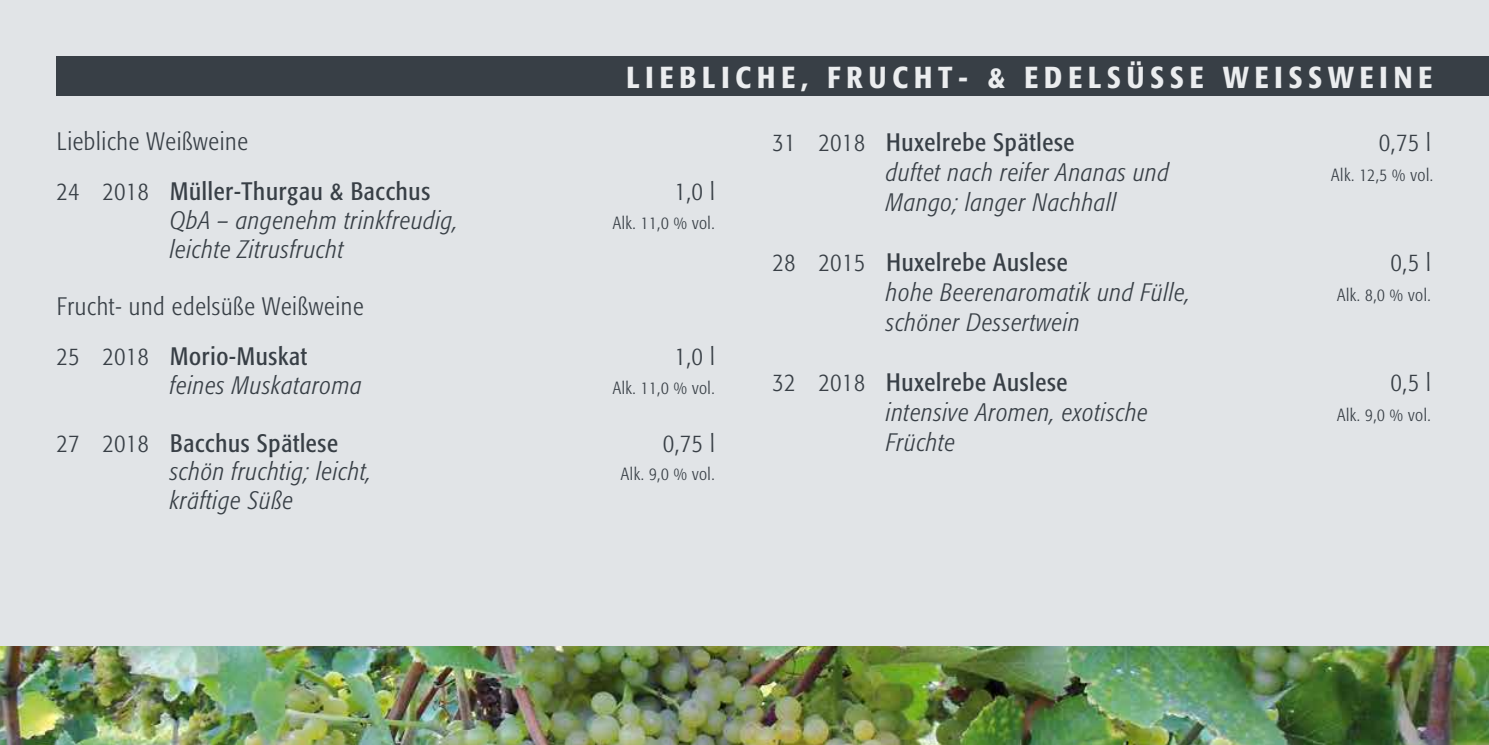
<style>
.page{position:relative;width:1489px;height:745px;background:#fff}
.page>*{position:absolute;margin:0;border:0;box-sizing:border-box;transform-origin:0 0}
.t1{font:500 30px "Formata Condensed BQ";letter-spacing:.2em;color:#ebedef}
.t2{font:italic 300 25px "Formata Condensed BQ";letter-spacing:.03em;color:#383f46}
.t3{font:300 25px/50px "Formata Condensed BQ";letter-spacing:.03em;color:#383f46}
.t4{font:25px "Formata Condensed BQ";letter-spacing:.03em;color:#383f46}
.t5{font:300 17.5px "Formata Condensed BQ";letter-spacing:.03em;color:#383f46}
.s1{font-weight:400}
.s2{font-weight:300}
</style>
<div class="page">
<div style="left:0;top:0;width:1488px;height:744px;background:#e1e4e7"></div>
<img style="left:0;top:646px;width:1488px;height:98px">
<div style="left:57px;top:57px;width:1431px;height:39px;background:#383f46"></div>
<p class="t1" style="left:626px;top:59px;width:807px">LIEBLICHE, FRUCHT- &amp; EDELSÜSSE WEISSWEINE</p>
<p class="t3" style="left:57px;top:116px;width:375px">Liebliche Weißweine<br>24 2018 <span class="s1">Müller-Thurgau &amp; Bacchus</span></p>
<p class="t3" style="left:674px;top:166px;width:41px">1,0 l</p>
<p class="t2" style="left:170px;top:206px;width:289px">QbA – angenehm trinkfreudig,</p>
<p class="t5" style="left:612px;top:212px;width:103px">Alk. 11,0 % vol.</p>
<p class="t2" style="left:170px;top:234px;width:175px">leichte Zitrusfrucht</p>
<p class="t3" style="left:57px;top:281px;width:308px">Frucht- und edelsüße Weißweine<br>25 2018 <span class="s1">Morio-Muskat</span></p>
<p class="t3" style="left:674px;top:331px;width:41px">1,0 l</p>
<p class="t2" style="left:170px;top:371px;width:193px">feines Muskataroma</p>
<p class="t5" style="left:612px;top:377px;width:103px">Alk. 11,0 % vol.</p>
<p class="t4" style="left:57px;top:428px;width:283px"><span class="s2">27 2018</span> Bacchus Spätlese</p>
<p class="t3" style="left:663px;top:418px;width:53px">0,75 l</p>
<p class="t2" style="left:170px;top:457px;width:203px">schön fruchtig; leicht,</p>
<p class="t5" style="left:621px;top:464px;width:95px">Alk. 9,0 % vol.</p>
<p class="t2" style="left:170px;top:486px;width:125px">kräftige Süße</p>
<p class="t4" style="left:772px;top:127px;width:303px"><span class="s2">31 2018</span> Huxelrebe Spätlese</p>
<p class="t3" style="left:1378px;top:117px;width:53px">0,75 l</p>
<p class="t2" style="left:886px;top:158px;width:284px">duftet nach reifer Ananas und</p>
<p class="t5" style="left:1331px;top:165px;width:103px">Alk. 12,5 % vol.</p>
<p class="t2" style="left:886px;top:188px;width:232px">Mango; langer Nachhall</p>
<p class="t4" style="left:772px;top:247px;width:296px"><span class="s2">28 2015</span> Huxelrebe Auslese</p>
<p class="t3" style="left:1390px;top:237px;width:41px">0,5 l</p>
<p class="t2" style="left:886px;top:278px;width:305px">hohe Beerenaromatik und Fülle,</p>
<p class="t5" style="left:1336px;top:285px;width:95px">Alk. 8,0 % vol.</p>
<p class="t2" style="left:886px;top:308px;width:195px">schöner Dessertwein</p>
<p class="t4" style="left:772px;top:367px;width:296px"><span class="s2">32 2018</span> Huxelrebe Auslese</p>
<p class="t3" style="left:1390px;top:357px;width:41px">0,5 l</p>
<p class="t2" style="left:886px;top:398px;width:263px">intensive Aromen, exotische</p>
<p class="t5" style="left:1336px;top:405px;width:95px">Alk. 9,0 % vol.</p>
<p class="t2" style="left:886px;top:428px;width:71px">Früchte</p>
</div>
